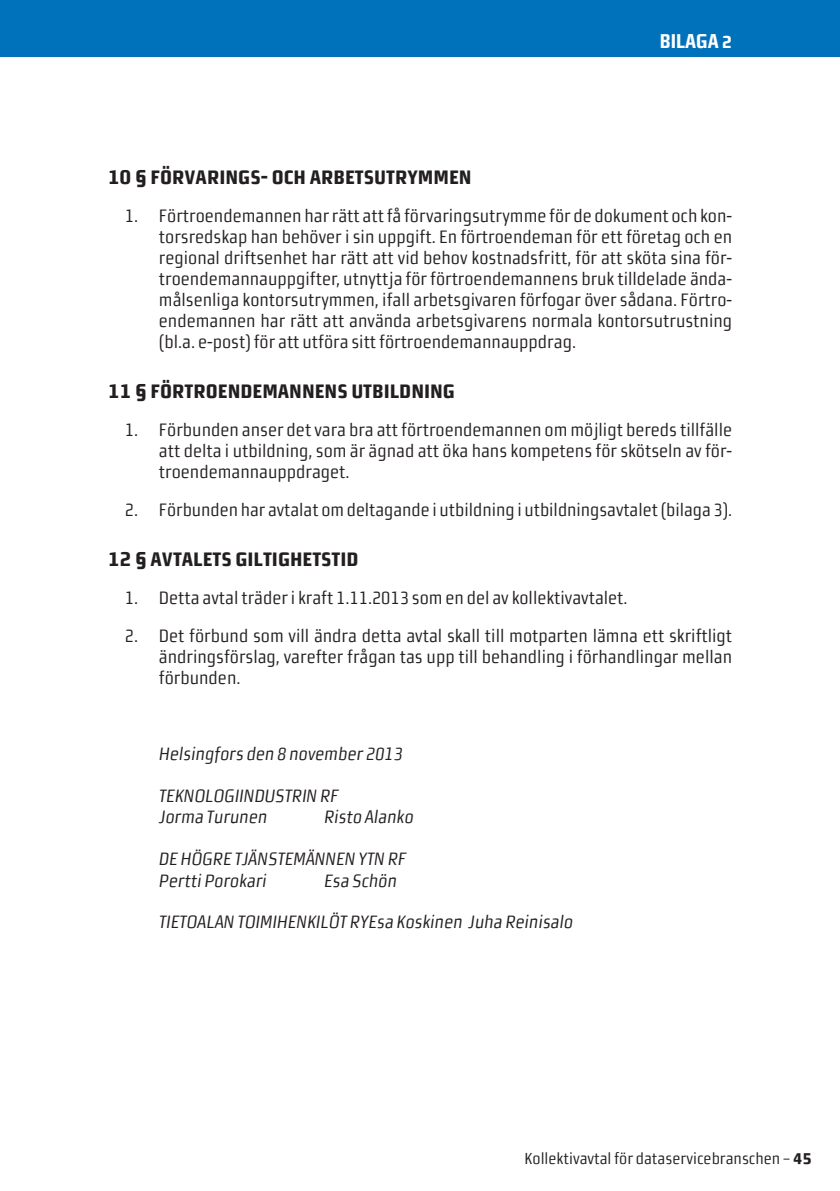
<style>
.page{position:relative;width:840px;height:1191px;background:#fff}
.page>*{position:absolute;margin:0;border:0;box-sizing:border-box;transform-origin:0 0}
.t1{font:700 23px "Morgan Sn Cn Caps";color:#231f20}
.t2{font:700 20px "Morgan Sn Cn Office";color:#fff}
.t3{font:18px/21px "Morgan Sn Cn Lining";color:#231f20;text-align:justify}
.t4{font:italic 18px/21px "Morgan Sn Cn Lining";color:#231f20}
.t5{font:16px "Morgan Sn Cn Lining";color:#231f20}
.s1{font-family:"Morgan Sn Cn Caps";font-weight:700;font-size:18px}
</style>
<div class="page">
<div style="left:0;top:0;width:839px;height:57px;background:#0072bc"></div>
<p class="t2" style="left:659px;top:29px;width:74px">BILAGA 2</p>
<p class="t1" style="left:108px;top:165px;width:365px">10 § FÖRVARINGS- OCH ARBETSUTRYMMEN</p>
<p class="t3" style="left:159px;top:205px;width:574px;text-indent:-34px">1. Förtroendemannen har rätt att få förvaringsutrymme för de dokument och kon&shy;torsredskap han behöver i sin uppgift. En förtroendeman för ett företag och en regional driftsenhet har rätt att vid behov kostnadsfritt, för att sköta sina för&shy;troendemannauppgifter, utnyttja för förtroendemannens bruk tilldelade ända&shy;målsenliga kontorsutrymmen, ifall arbetsgivaren förfogar över sådana. Förtro&shy;endemannen har rätt att använda arbetsgivarens normala kontorsutrustning (bl.a. e-post) för att utföra sitt förtroendemannauppdrag.</p>
<p class="t1" style="left:108px;top:379px;width:348px">11 § FÖRTROENDEMANNENS UTBILDNING</p>
<p class="t3" style="left:159px;top:419px;width:574px;text-indent:-34px">1. Förbunden anser det vara bra att förtroendemannen om möjligt bereds tillfälle att delta i utbildning, som är ägnad att öka hans kompetens för skötseln av för&shy;troendemannauppdraget.</p>
<p class="t3" style="left:125px;top:499px;width:608px">2. Förbunden har avtalat om deltagande i utbildning i utbildningsavtalet (bilaga 3).</p>
<p class="t1" style="left:108px;top:547px;width:252px">12 § AVTALETS GILTIGHETSTID</p>
<p class="t3" style="left:125px;top:587px;width:504px">1. Detta avtal träder i kraft 1.11.2013 som en del av kollektivavtalet.</p>
<p class="t3" style="left:159px;top:625px;width:574px;text-indent:-34px">2. Det förbund som vill ändra detta avtal skall till motparten lämna ett skriftligt ändringsförslag, varefter frågan tas upp till behandling i förhandlingar mellan förbunden.</p>
<p class="t4" style="left:159px;top:743px;width:245px">Helsingfors den 8 november 2013</p>
<p class="t4" style="left:159px;top:785px;width:181px">TEKNOLOGIINDUSTRIN RF<br>Jorma Turunen</p>
<p class="t4" style="left:324px;top:806px;width:91px">Risto Alanko</p>
<p class="t4" style="left:159px;top:848px;width:249px">DE HÖGRE TJÄNSTEMÄNNEN YTN RF<br>Pertti Porokari</p>
<p class="t4" style="left:324px;top:869px;width:74px">Esa Schön</p>
<p class="t4" style="left:159px;top:911px;width:415px">TIETOALAN TOIMIHENKILÖT RYEsa Koskinen Juha Reinisalo</p>
<p class="t5" style="left:524px;top:1149px;width:288px">Kollektivavtal för dataservicebranschen – <span class="s1">45</span></p>
</div>
